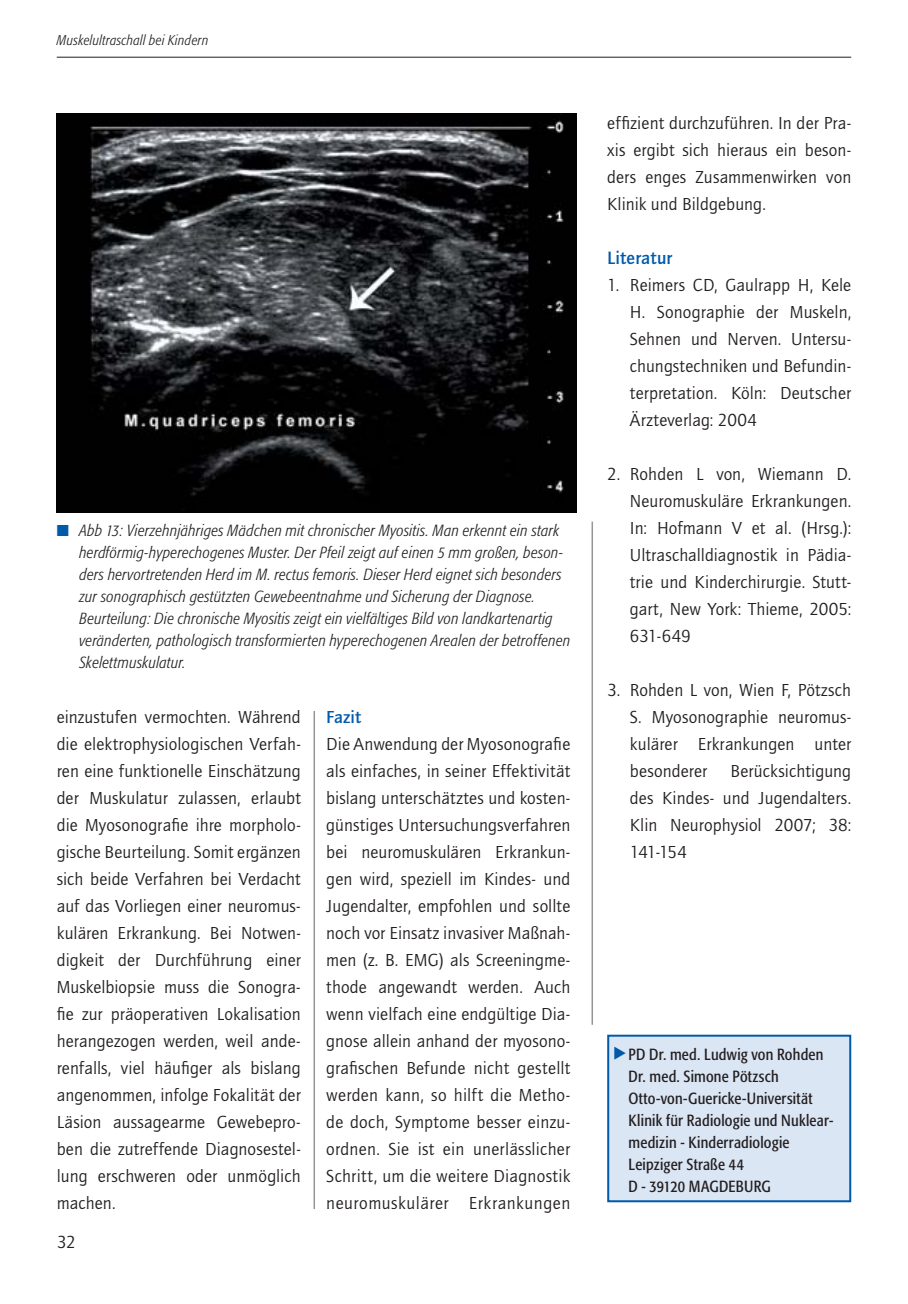
<style>
.page{position:relative;width:908px;height:1304px;background:#fff}
.page>*{position:absolute;margin:0;border:0;box-sizing:border-box;transform-origin:0 0}
.t1{font:700 18.4px "Quay";letter-spacing:.015em;color:#005aaa}
.t2{font:18px/27px "Quay";letter-spacing:.005em;color:#231f20;text-align:justify}
.t3{font:700 18px "Quay";letter-spacing:.005em;color:#005aaa}
.t4{font:italic 300 condensed 16px/22px "Formata";letter-spacing:.02em;color:#231f20}
.t5{font:condensed 16px/22px "Formata";letter-spacing:.015em;color:#231f20}
.t6{font:italic 300 condensed 14px "Formata";letter-spacing:.025em;color:#231f20}
.s1{color:#005aaa}
</style>
<div class="page">
<img style="left:57px;top:113px;width:518px;height:399px">
<div style="left:608px;top:1036px;width:241px;height:165px;background:#dbe6f5"></div>
<div style="left:607px;top:1035px;width:243px;height:167px;border:2px solid #005aaa"></div>
<hr style="left:591px;top:522px;width:1px;height:503px;background:#939598">
<hr style="left:313px;top:711px;width:2px;height:498px;background:#939598">
<hr style="left:57px;top:57px;width:793px;height:1px;background:#231f20">
<p class="t6" style="left:57px;top:34px;width:153px">Muskelultraschall bei Kindern</p>
<p class="t4" style="left:79px;top:520px;width:492px;text-indent:-23px"><span class="s1">■</span> Abb 13: Vierzehnjähriges Mädchen mit chronischer Myositis. Man erkennt ein stark herdförmig-hyperechogenes Muster. Der Pfeil zeigt auf einen 5 mm großen, beson&shy;ders hervortretenden Herd im M. rectus femoris. Dieser Herd eignet sich besonders zur sonographisch gestützten Gewebeentnahme und Sicherung der Diagnose.<br>Beurteilung: Die chronische Myositis zeigt ein vielfältiges Bild von landkartenartig veränderten, pathologisch transformierten hyperechogenen Arealen der betroffenen Skelettmuskulatur.</p>
<p class="t2" style="left:57px;top:705px;width:245px">einzustufen vermochten. Während die elektrophysiologischen Verfah&shy;ren eine funktionelle Einschätzung der Muskulatur zulassen, erlaubt die Myosonografie ihre morpholo&shy;gische Beurteilung. Somit ergänzen sich beide Verfahren bei Verdacht auf das Vorliegen einer neuromus&shy;kulären Erkrankung. Bei Notwen&shy;digkeit der Durchführung einer Muskelbiopsie muss die Sonogra&shy;fie zur präoperativen Lokalisation herangezogen werden, weil ande&shy;renfalls, viel häufiger als bislang angenommen, infolge Fokalität der Läsion aussagearme Gewebepro&shy;ben die zutreffende Diagnosestel&shy;lung erschweren oder unmöglich machen.</p>
<p class="t3" style="left:326px;top:710px;width:36px">Fazit</p>
<p class="t2" style="left:326px;top:732px;width:245px">Die Anwendung der Myosonografie als einfaches, in seiner Effektivität bislang unterschätztes und kosten&shy;günstiges Untersuchungsverfahren bei neuromuskulären Erkrankun&shy;gen wird, speziell im Kindes- und Jugendalter, empfohlen und sollte noch vor Einsatz invasiver Maßnah&shy;men (z. B. EMG) als Screeningme&shy;thode angewandt werden. Auch wenn vielfach eine endgültige Dia&shy;gnose allein anhand der myosono&shy;grafischen Befunde nicht gestellt werden kann, so hilft die Metho&shy;de doch, Symptome besser einzu&shy;ordnen. Sie ist ein unerlässlicher Schritt, um die weitere Diagnostik neuromuskulärer Erkrankungen</p>
<p class="t2" style="left:57px;top:1230px;width:20px">32</p>
<p class="t2" style="left:607px;top:111px;width:245px">effizient durchzuführen. In der Pra&shy;xis ergibt sich hieraus ein beson&shy;ders enges Zusammenwirken von Klinik und Bildgebung.</p>
<p class="t1" style="left:607px;top:251px;width:66px">Literatur</p>
<p class="t2" style="left:629px;top:273px;width:223px;text-indent:-23px">1. Reimers CD, Gaulrapp H, Kele H. Sonographie der Muskeln, Sehnen und Nerven. Untersu&shy;chungstechniken und Befundin&shy;terpretation. Köln: Deutscher Ärzteverlag: 2004</p>
<p class="t2" style="left:629px;top:462px;width:223px;text-indent:-23px">2. Rohden L von, Wiemann D.<br>Neuromuskuläre Erkrankungen.<br>In: Hofmann V et al. (Hrsg.):<br>Ultraschalldiagnostik in Pädia&shy;trie und Kinderchirurgie. Stutt&shy;gart, New York: Thieme, 2005:<br>631-649</p>
<p class="t2" style="left:629px;top:678px;width:223px;text-indent:-23px">3. Rohden L von, Wien F, Pötzsch S. Myosonographie neuromus&shy;kulärer Erkrankungen unter besonderer</p>
<p class="t2" style="left:629px;top:759px;width:223px;text-indent:101px">Berücksichtigung des Kindes- und Jugendalters.<br>Klin Neurophysiol 2007; 38:<br>141-154</p>
<p class="t5" style="left:628px;top:1044px;width:206px">PD Dr. med. Ludwig von Rohden<br>Dr. med. Simone Pötzsch<br>Otto-von-Guericke-Universität<br>Klinik für Radiologie und Nuklear&shy;medizin - Kinderradiologie<br>Leipziger Straße 44<br>D - 39120 MAGDEBURG</p>
</div>
